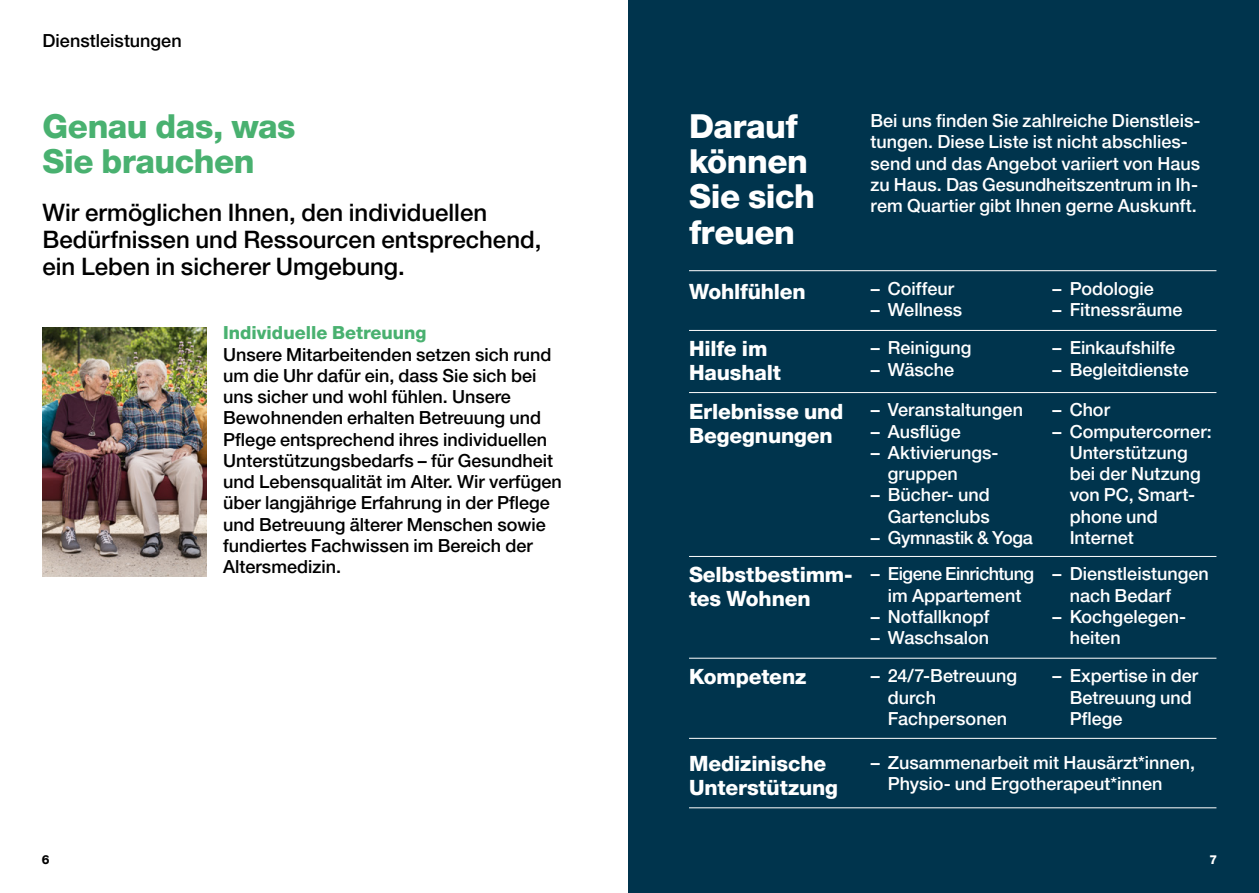
<style>
.page{position:relative;width:1259px;height:893px;background:#fff}
.page>*{position:absolute;margin:0;border:0;box-sizing:border-box;transform-origin:0 0}
.t1{font:800 33px/35.2px "Helvetica Neue LT Pro";letter-spacing:-.015em;color:#fff}
.t2{font:800 33px/35.2px "Helvetica Neue LT Pro";letter-spacing:-.015em;color:#49b170}
.t3{font:500 24px/27px "Helvetica Neue LT Pro";color:#000}
.t4{font:800 21px/24px "Helvetica Neue LT Pro";letter-spacing:-.01em;color:#fff}
.t5{font:500 18px/21.3px "Helvetica Neue LT Pro";color:#fff}
.t6{font:500 18px/21.3px "Helvetica Neue LT Pro";color:#000}
.t7{font:500 18px/21.3px "Helvetica Neue LT Pro";letter-spacing:-.025em;color:#fff;text-align:center}
.t8{font:800 18px "Helvetica Neue LT Pro";color:#49b170}
.t9{font:500 18px "Helvetica Neue LT Pro";letter-spacing:-.02em;color:#fff}
.t10{font:800 12.3px "Helvetica Neue LT Pro";color:#000}
.t11{font:800 12.3px "Helvetica Neue LT Pro";color:#fff}
</style>
<div class="page">
<div style="left:629px;top:0;width:630px;height:893px;background:#00344d"></div>
<hr style="left:689px;top:330px;width:527px;height:1px;background:#fff">
<hr style="left:689px;top:270px;width:527px;height:1px;background:#fff">
<hr style="left:689px;top:738px;width:527px;height:1px;background:#fff">
<hr style="left:689px;top:392px;width:527px;height:1px;background:#fff">
<hr style="left:689px;top:556px;width:527px;height:1px;background:#fff">
<img style="left:43px;top:327px;width:164px;height:249px">
<hr style="left:689px;top:658px;width:527px;height:1px;background:#fff">
<hr style="left:689px;top:807px;width:527px;height:1px;background:#fff">
<p class="t6" style="left:43px;top:30px;width:141px">Dienstleistungen</p>
<h1 class="t2" style="left:43px;top:108px;width:255px">Genau das, was<br>Sie brauchen</h1>
<h2 class="t3" style="left:43px;top:199px;width:500px">Wir ermöglichen Ihnen, den individuellen<br>Bedürfnissen und Ressourcen entsprechend, ein Leben in sicherer Umgebung.</h2>
<p class="t8" style="left:223px;top:322px;width:205px">Individuelle Betreuung</p>
<p class="t6" style="left:223px;top:343px;width:340px">Unsere Mitarbeitenden setzen sich rund um die Uhr dafür ein, dass Sie sich bei uns sicher und wohl fühlen. Unsere Bewohnenden erhalten Betreuung und Pflege entsprechend ihres individuellen Unterstützungsbedarfs – für Gesundheit und Lebensqualität im Alter. Wir verfügen über langjährige Erfahrung in der Pflege und Betreuung älterer Menschen sowie fundiertes Fachwissen im Bereich der Altersmedizin.</p>
<h1 class="t1" style="left:689px;top:108px;width:127px">Darauf können<br>Sie sich freuen</h1>
<p class="t5" style="left:870px;top:110px;width:331px">Bei uns finden Sie zahlreiche Dienstleis&shy;tungen. Diese Liste ist nicht abschlies&shy;send und das Angebot variiert von Haus zu Haus. Das Gesundheitszentrum in Ih&shy;rem Quartier gibt Ihnen gerne Auskunft.</p>
<p class="t4" style="left:689px;top:279px;width:118px">Wohlfühlen</p>
<p class="t5" style="left:871px;top:277px;width:85px">– Coiffeur</p>
<p class="t5" style="left:871px;top:299px;width:93px">– Wellness</p>
<p class="t5" style="left:1052px;top:277px;width:103px">– Podologie</p>
<p class="t5" style="left:1052px;top:299px;width:131px">– Fitnessräume</p>
<p class="t4" style="left:689px;top:337px;width:93px">Hilfe im<br>Haushalt</p>
<p class="t5" style="left:871px;top:337px;width:102px">– Reinigung</p>
<p class="t5" style="left:871px;top:358px;width:85px">– Wäsche</p>
<p class="t4" style="left:689px;top:399px;width:156px">Erlebnisse und<br>Begegnungen</p>
<p class="t5" style="left:871px;top:399px;width:154px">– Veranstaltungen</p>
<p class="t5" style="left:871px;top:420px;width:91px">– Ausflüge</p>
<p class="t5" style="left:888px;top:442px;width:112px;text-indent:-17px">– Aktivierungs&shy;gruppen</p>
<p class="t5" style="left:871px;top:484px;width:121px;text-align:right">– Bücher- und<br>Gartenclubs</p>
<p class="t9" style="left:871px;top:527px;width:164px">– Gymnastik &amp; Yoga</p>
<p class="t4" style="left:689px;top:563px;width:165px">Selbstbestimm&shy;tes Wohnen</p>
<p class="t7" style="left:871px;top:563px;width:165px">– Eigene Einrichtung im Appartement</p>
<p class="t5" style="left:871px;top:606px;width:120px">– Notfallknopf</p>
<p class="t5" style="left:871px;top:627px;width:120px">– Waschsalon</p>
<p class="t5" style="left:1052px;top:337px;width:124px">– Einkaufshilfe</p>
<p class="t5" style="left:1052px;top:358px;width:137px">– Begleitdienste</p>
<p class="t5" style="left:1052px;top:399px;width:59px">– Chor</p>
<p class="t5" style="left:1069px;top:420px;width:144px;text-indent:-17px">– Computercorner:<br>Unterstützung bei der Nutzung von PC, Smart&shy;phone und<br>Internet</p>
<p class="t5" style="left:1069px;top:563px;width:141px;text-indent:-17px">– Dienstleistungen nach Bedarf</p>
<p class="t5" style="left:1069px;top:606px;width:118px;text-indent:-17px">– Kochgelegen&shy;heiten</p>
<p class="t4" style="left:689px;top:665px;width:119px">Kompetenz</p>
<p class="t5" style="left:888px;top:665px;width:131px;text-indent:-17px">– 24/7-Betreuung durch<br>Fachpersonen</p>
<p class="t5" style="left:1069px;top:665px;width:130px;text-indent:-17px">– Expertise in der<br>Betreuung und<br>Pflege</p>
<p class="t4" style="left:689px;top:752px;width:151px">Medizinische<br>Unterstützung</p>
<p class="t5" style="left:888px;top:752px;width:309px;text-indent:-17px">– Zusammenarbeit mit Hausärzt*innen,<br>Physio- und Ergotherapeut*innen</p>
<p class="t10" style="left:42px;top:852px;width:9px">6</p>
<p class="t11" style="left:1209px;top:852px;width:9px">7</p>
</div>
